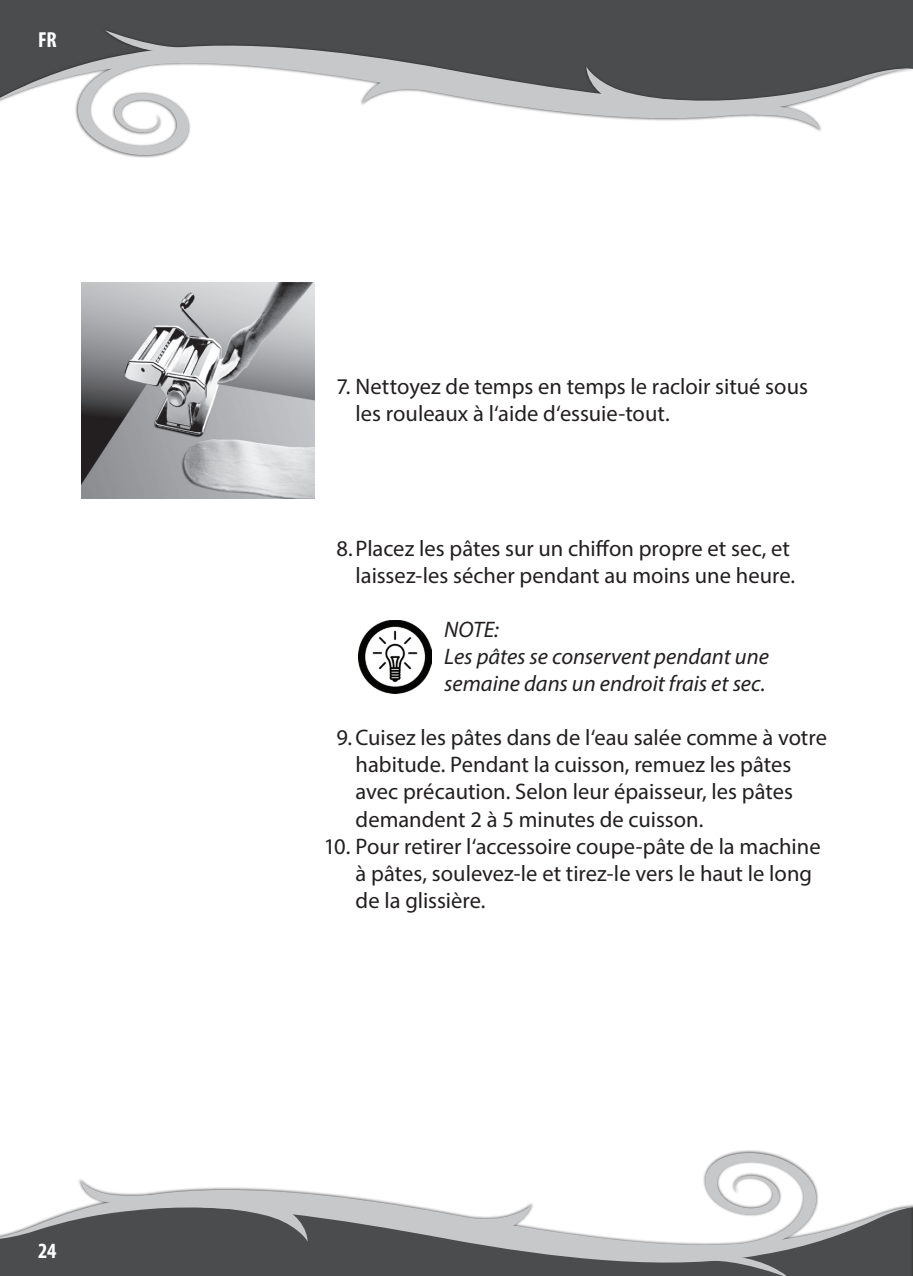
<style>
.page{position:relative;width:913px;height:1276px;background:#fff}
.page>*{position:absolute;margin:0;border:0;box-sizing:border-box;transform-origin:0 0}
.t1{font:22.5px/27px "Myriad Pro";color:#231f20}
.t2{font:italic 22.5px/27px "Myriad Pro";color:#231f20}
.t3{font:700 condensed 21.82px "Myriad Pro";color:#fff}
</style>
<div class="page">
<div style="left:0;top:0;width:912px;height:27px;background:#4b4c4d"></div>
<div style="left:0;top:27px;width:912px;height:131px;background:#231f20;opacity:.75"></div>
<svg style="left:708px;top:127px;width:112px;height:3px"></svg>
<svg style="left:0;top:36px;width:909px;height:91px"></svg>
<svg style="left:75px;top:30px;width:155px;height:127px"></svg>
<div style="left:0;top:1271px;width:909px;height:5px;background:#4b4c4d"></div>
<svg style="left:0;top:1180px;width:909px;height:91px"></svg>
<svg style="left:663px;top:1150px;width:155px;height:126px"></svg>
<hr style="left:909px;top:27px;width:3px;height:131px;background:#231f20;opacity:.75">
<hr style="left:909px;top:1150px;width:3px;height:126px;background:#231f20;opacity:.75">
<img style="left:81px;top:282px;width:233px;height:216px">
<img style="left:358px;top:620px;width:73px;height:74px">
<p class="t3" style="left:38px;top:26px;width:20px">FR</p>
<p class="t3" style="left:38px;top:1237px;width:20px">24</p>
<p class="t1" style="left:355px;top:373px;width:453px;text-indent:-19px">7. Nettoyez de temps en temps le racloir situé sous les rouleaux à l‘aide d‘essuie-tout.</p>
<p class="t1" style="left:336px;top:535px;width:460px;text-align:right">8.Placez les pâtes sur un chiffon propre et sec, et laissez-les sécher pendant au moins une heure.</p>
<p class="t2" style="left:444px;top:616px;width:326px">NOTE:<br>Les pâtes se conservent pendant une semaine dans un endroit frais et sec.</p>
<p class="t1" style="left:355px;top:724px;width:472px;text-indent:-19px">9. Cuisez les pâtes dans de l‘eau salée comme à votre habitude. Pendant la cuisson, remuez les pâtes avec précaution. Selon leur épaisseur, les pâtes demandent 2 à 5 minutes de cuisson.</p>
<p class="t1" style="left:355px;top:832px;width:466px;text-indent:-32px">10. Pour retirer l‘accessoire coupe-pâte de la machine à pâtes, soulevez-le et tirez-le vers le haut le long de la glissière.</p>
</div>
